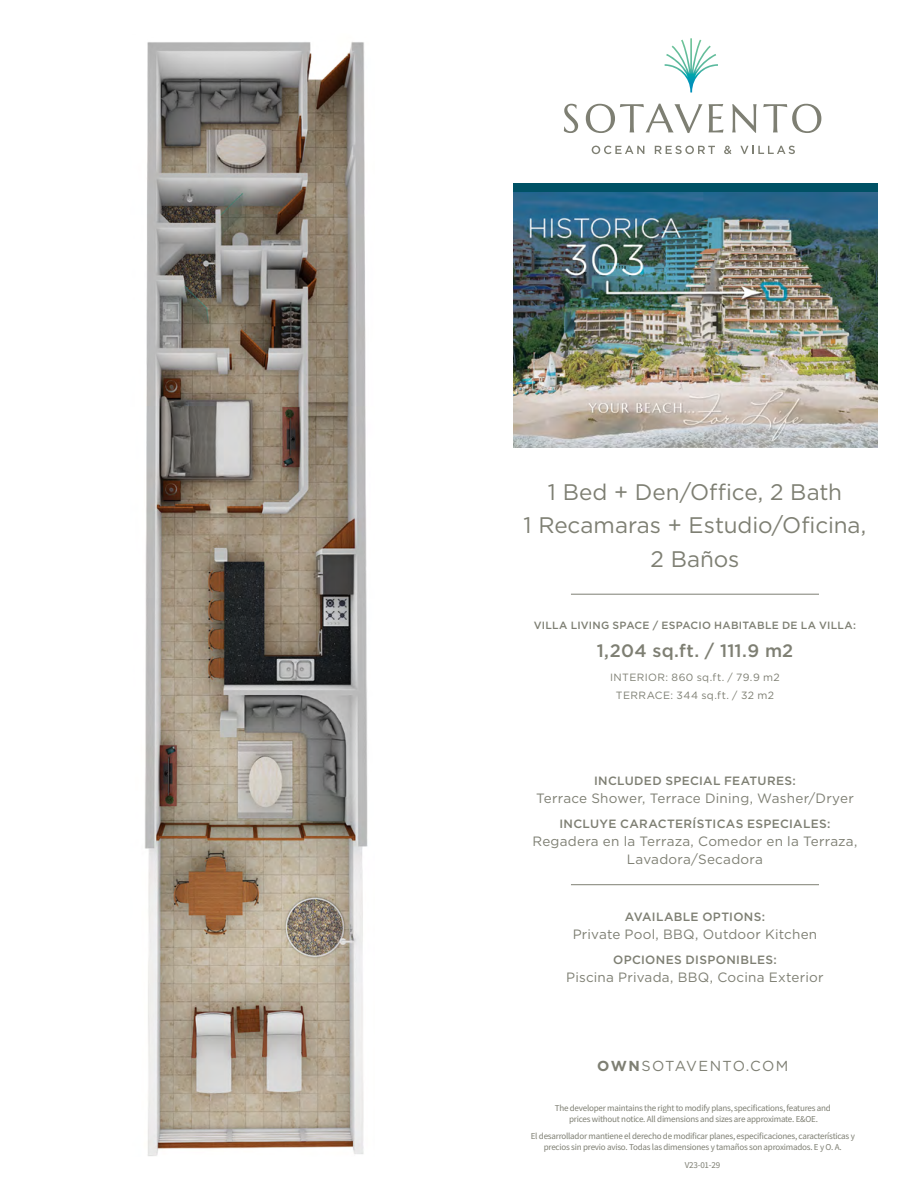
<style>
.page{position:relative;width:918px;height:1188px;background:#fff}
.page>*{position:absolute;margin:0;border:0;box-sizing:border-box;transform-origin:0 0}
.t1{font:22.5px/33.8px "Gotham";color:#7e7f73;text-align:center}
.t2{font:500 18px "Gotham";letter-spacing:.005em;color:#7e7f73}
.t3{font:14.4px "Gotham";letter-spacing:.09em;color:#7e7f73}
.t4{font:13.5px/18px "Gotham";letter-spacing:.015em;color:#7e7f73;text-align:center}
.t5{font:500 12px "Gotham";letter-spacing:.03em;color:#7e7f73}
.t6{font:10.5px/18px "Gotham";letter-spacing:.035em;color:#7e7f73;text-align:center}
.t7{font:500 10.5px "Gotham";letter-spacing:.025em;color:#7e7f73}
.t8{font:9px/10.5px "Source Sans Pro";letter-spacing:-.025em;color:#7e7f73;text-align:center}
.s1{font-weight:700}
</style>
<div class="page">
<img style="left:145px;top:42px;width:223px;height:1114px">
<img style="left:513px;top:192px;width:365px;height:256px">
<svg style="left:592px;top:146px;width:52px;height:8px"></svg>
<svg style="left:655px;top:146px;width:60px;height:8px"></svg>
<svg style="left:724px;top:146px;width:7px;height:8px"></svg>
<svg style="left:740px;top:146px;width:55px;height:8px"></svg>
<svg style="left:665px;top:38px;width:53px;height:55px"></svg>
<svg style="left:564px;top:104px;width:14px;height:29px"></svg>
<svg style="left:586px;top:104px;width:117px;height:29px"></svg>
<svg style="left:709px;top:104px;width:14px;height:29px"></svg>
<svg style="left:732px;top:104px;width:25px;height:29px"></svg>
<svg style="left:763px;top:104px;width:58px;height:29px"></svg>
<hr style="left:571px;top:594px;width:248px;height:1px;background:#7e7f73">
<hr style="left:571px;top:884px;width:248px;height:1px;background:#7e7f73">
<div style="left:513px;top:183px;width:365px;height:9px;background:#005165"></div>
<h1 class="t1" style="left:524px;top:474px;width:344px">1 Bed + Den/Office, 2 Bath<br>1 Recamaras + Estudio/Oficina,<br>2 Baños</h1>
<p class="t7" style="left:534px;top:618px;width:324px">VILLA LIVING SPACE / ESPACIO HABITABLE DE LA VILLA:</p>
<h2 class="t2" style="left:597px;top:639px;width:198px">1,204 sq.ft. / 111.9 m2</h2>
<p class="t6" style="left:610px;top:668px;width:171px">INTERIOR: 860 sq.ft. / 79.9 m2<br>TERRACE: 344 sq.ft. / 32 m2</p>
<h3 class="t5" style="left:594px;top:773px;width:203px">INCLUDED SPECIAL FEATURES:</h3>
<h3 class="t4" style="left:536px;top:789px;width:319px">Terrace Shower, Terrace Dining, Washer/Dryer</h3>
<h3 class="t5" style="left:560px;top:816px;width:272px">INCLUYE CARACTERÍSTICAS ESPECIALES:</h3>
<h3 class="t4" style="left:532px;top:832px;width:327px">Regadera en la Terraza, Comedor en la Terraza,<br>Lavadora/Secadora</h3>
<h3 class="t5" style="left:625px;top:909px;width:142px">AVAILABLE OPTIONS:</h3>
<h3 class="t4" style="left:573px;top:925px;width:246px">Private Pool, BBQ, Outdoor Kitchen</h3>
<h3 class="t5" style="left:613px;top:951px;width:165px">OPCIONES DISPONIBLES:</h3>
<h3 class="t4" style="left:566px;top:967px;width:259px">Piscina Privada, BBQ, Cocina Exterior</h3>
<h3 class="t3" style="left:597px;top:1057px;width:193px"><span class="s1">OWN</span>SOTAVENTO.COM</h3>
<p class="t8" style="left:555px;top:1103px;width:278px">The developer maintains the right to modify plans, specifications, features and prices without notice. All dimensions and sizes are approximate. E&amp;OE.</p>
<p class="t8" style="left:531px;top:1131px;width:326px">El desarrollador mantiene el derecho de modificar planes, especificaciones, características y precios sin previo aviso. Todas las dimensiones y tamaños son aproximados. E y O. A.</p>
<p class="t8" style="left:685px;top:1159px;width:37px">V23-01-29</p>
</div>
